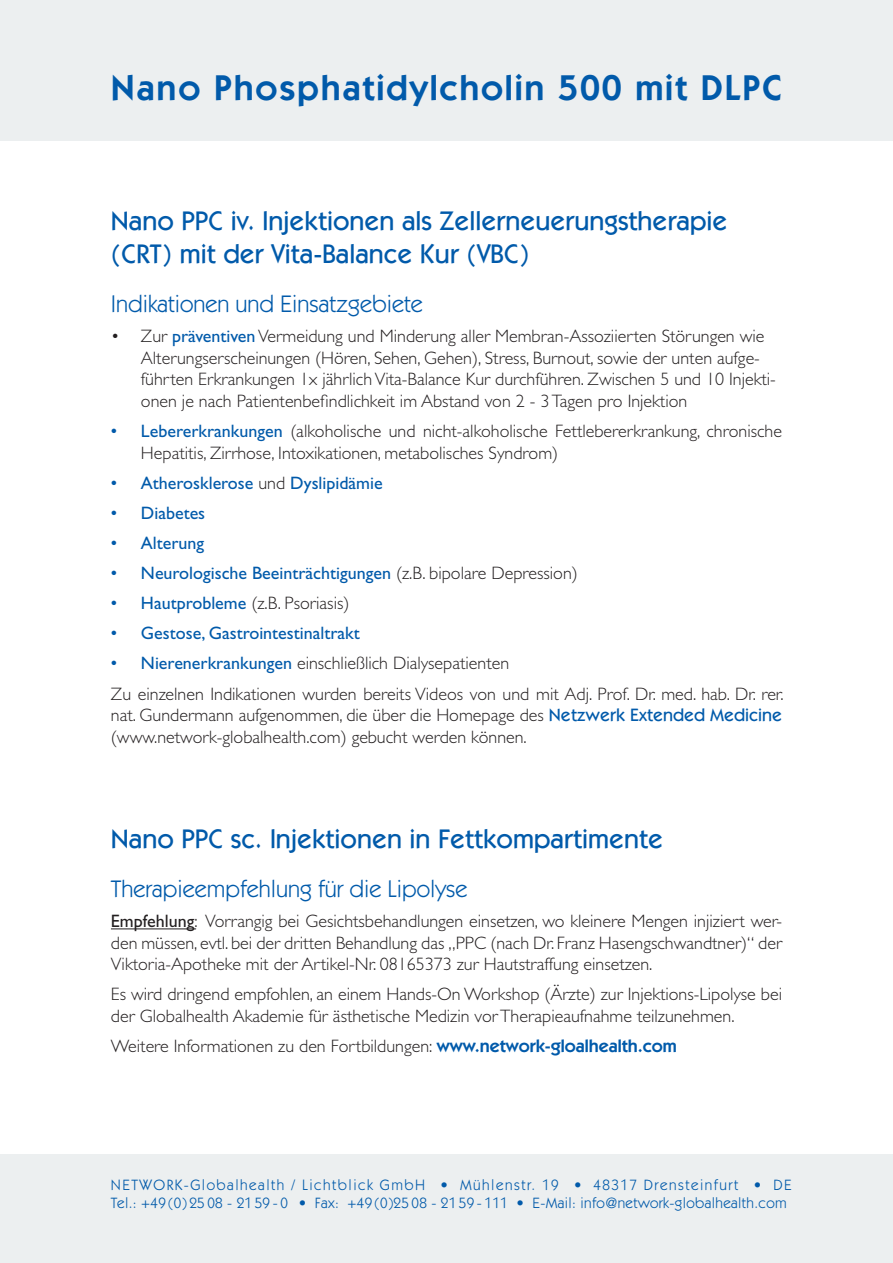
<style>
.page{position:relative;width:893px;height:1263px;background:#fff}
.page>*{position:absolute;margin:0;border:0;box-sizing:border-box;transform-origin:0 0}
.t1{font:600 36px "ITC Kabel Std";letter-spacing:.05em;color:#015aaa}
.t2{font:500 27px/32.4px "ITC Kabel Std";color:#015aaa}
.t3{font:24px "ITC Kabel Std";color:#015aaa}
.t4{font:300 18px/21.6px "Gill Sans Std";color:#231f20}
.t5{font:18px "Gill Sans Std";color:#015aaa}
.t6{font:15px/18px "ITC Kabel Std";letter-spacing:.1em;color:#015aaa}
.s1{font-weight:400;color:#015aaa}
.s2{font-weight:300;color:#231f20}
.s3{font-family:"ITC Kabel Std";font-weight:500;color:#015aaa}
.s4{font-weight:400}
.s5{font-family:"ITC Kabel Std";font-weight:600;color:#015aaa}
</style>
<div class="page">
<div style="left:0;top:1154px;width:893px;height:109px;background:#eceff0"></div>
<div style="left:0;top:0;width:893px;height:140px;background:#eceff0"></div>
<hr style="left:111px;top:928px;width:85px;height:1px;background:#231f20">
<h1 class="t1" style="left:111px;top:67px;width:673px">Nano Phosphatidylcholin 500 mit DLPC</h1>
<h2 class="t2" style="left:111px;top:205px;width:618px">Nano PPC iv. Injektionen als Zellerneuerungstherapie (CRT) mit der Vita-Balance Kur (VBC)</h2>
<h3 class="t3" style="left:111px;top:290px;width:313px">Indikationen und Einsatzgebiete</h3>
<p class="t4" style="left:141px;top:326px;width:636px;text-indent:-30px">• Zur <span class="s1">präventiven</span> Vermeidung und Minderung aller Membran-Assoziierten Störungen wie Alterungserscheinungen (Hören, Sehen, Gehen), Stress, Burnout, sowie der unten aufge&shy;führten Erkrankungen 1x jährlich Vita-Balance Kur durchführen. Zwischen 5 und 10 Injekti&shy;onen je nach Patientenbefindlichkeit im Abstand von 2 - 3 Tagen pro Injektion</p>
<p class="t4" style="left:141px;top:420px;width:643px;text-indent:-30px"><span class="s1">• Lebererkrankungen</span> (alkoholische und nicht-alkoholische Fettlebererkrankung, chronische<br>Hepatitis, Zirrhose, Intoxikationen, metabolisches Syndrom)</p>
<p class="t5" style="left:111px;top:472px;width:273px">• Atherosklerose <span class="s2">und</span> Dyslipidämie</p>
<p class="t5" style="left:111px;top:502px;width:96px">• Diabetes</p>
<p class="t5" style="left:111px;top:533px;width:95px">• Alterung</p>
<p class="t5" style="left:111px;top:563px;width:468px">• Neurologische Beeinträchtigungen <span class="s2">(z.B. bipolare Depression)</span></p>
<p class="t4" style="left:111px;top:593px;width:240px"><span class="s1">• Hautprobleme</span> (z.B. Psoriasis)</p>
<p class="t5" style="left:111px;top:623px;width:250px">• Gestose, Gastrointestinaltrakt</p>
<p class="t4" style="left:111px;top:648px;width:674px;line-height:30.2px"><span class="s1">• Nierenerkrankungen</span> einschließlich Dialysepatienten<br>Zu einzelnen Indikationen wurden bereits Videos von und mit Adj. Prof. Dr. med. hab. Dr. rer.</p>
<p class="t4" style="left:111px;top:704px;width:673px">nat. Gundermann aufgenommen, die über die Homepage des <span class="s3">Netzwerk Extended Medicine </span>(www.network-globalhealth.com) gebucht werden können.</p>
<h2 class="t2" style="left:111px;top:822px;width:554px">Nano PPC sc. Injektionen in Fettkompartimente</h2>
<h3 class="t3" style="left:111px;top:875px;width:358px">Therapieempfehlung für die Lipolyse</h3>
<p class="t4" style="left:111px;top:910px;width:673px;text-align:justify"><span class="s4">Empfehlung</span>: Vorrangig bei Gesichtsbehandlungen einsetzen, wo kleinere Mengen injiziert wer&shy;den müssen, evtl. bei der dritten Behandlung das „PPC (nach Dr. Franz Hasengschwandtner)“ der Viktoria-Apotheke mit der Artikel-Nr. 08165373 zur Hautstraffung einsetzen.</p>
<p class="t4" style="left:111px;top:984px;width:673px">Es wird dringend empfohlen, an einem Hands-On Workshop (Ärzte) zur Injektions-Lipolyse bei der Globalhealth Akademie für ästhetische Medizin vor Therapieaufnahme teilzunehmen.</p>
<p class="t4" style="left:111px;top:1035px;width:567px">Weitere Informationen zu den Fortbildungen: <span class="s5">www.network-gloalhealth.com</span></p>
<p class="t6" style="left:111px;top:1176px;width:682px">NETWORK-Globalhealth / Lichtblick GmbH • Mühlenstr. 19 • 48317 Drensteinfurt • DE<br>Tel.: +49 (0) 25 08 - 21 59 - 0 • Fax: +49 (0)25 08 - 21 59 - 111 • E-Mail: info@network-globalhealth.com</p>
</div>
